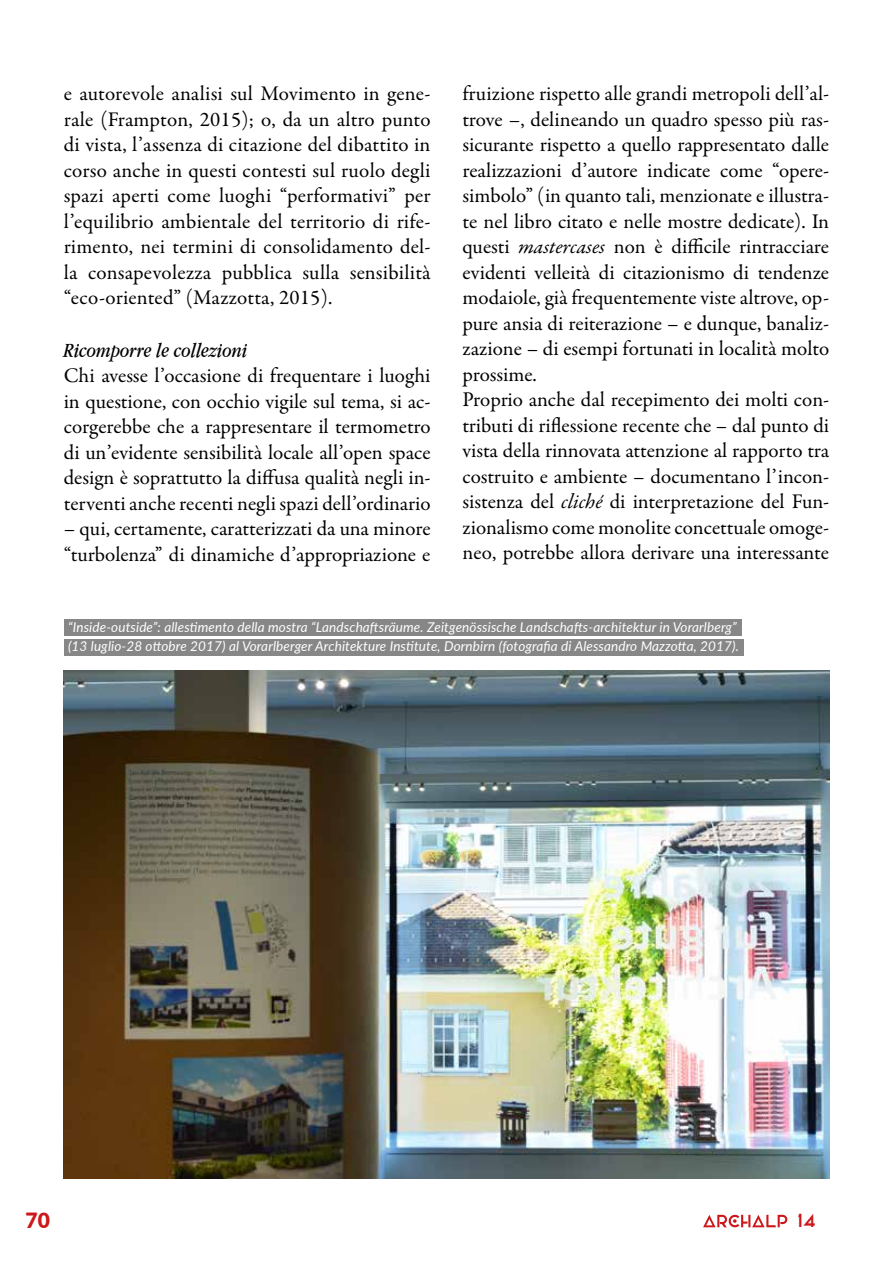
<style>
.page{position:relative;width:893px;height:1263px;background:#fff}
.page>*{position:absolute;margin:0;border:0;box-sizing:border-box;transform-origin:0 0}
.t1{font:21px/25.5px "Garamond Premr Pro";color:#000;text-align:justify}
.t2{font:italic 21px "Apple Garamond";color:#000}
.t3{font:900 21px "Lato";color:#cd171a}
.t4{font:18px "Elianto";color:#cd171a}
.t5{font:italic 13.5px/19.5px "Lato";letter-spacing:.01em;color:#fff}
.s1{font-style:italic}
</style>
<div class="page">
<img style="left:64px;top:671px;width:765px;height:507px">
<svg style="left:703px;top:1215px;width:84px;height:12px"></svg>
<div style="left:64px;top:620px;width:677px;height:16px;background:#878787"></div>
<div style="left:64px;top:639px;width:679px;height:16px;background:#878787"></div>
<p class="t1" style="left:64px;top:81px;width:368px">e autorevole analisi sul Movimento in gene&shy;rale (Frampton, 2015); o, da un altro punto di vista, l’assenza di citazione del dibattito in corso anche in questi contesti sul ruolo degli spazi aperti come luoghi “performativi” per l’equilibrio ambientale del territorio di rife&shy;rimento, nei termini di consolidamento del&shy;la consapevolezza pubblica sulla sensibilità “eco-oriented” (Mazzotta, 2015).</p>
<p class="t2" style="left:64px;top:338px;width:185px">Ricomporre le collezioni</p>
<p class="t1" style="left:64px;top:363px;width:368px">Chi avesse l’occasione di frequentare i luoghi in questione, con occhio vigile sul tema, si ac&shy;corgerebbe che a rappresentare il termometro di un’evidente sensibilità locale all’open space design è soprattutto la diffusa qualità negli in&shy;terventi anche recenti negli spazi dell’ordinario</p>
<p class="t1" style="left:64px;top:516px;width:368px">– qui, certamente, caratterizzati da una minore “turbolenza” di dinamiche d’appropriazione e</p>
<p class="t1" style="left:462px;top:81px;width:368px;text-align:left">fruizione rispetto alle grandi metropoli dell’al&shy;trove –, delineando un quadro spesso più ras&shy;sicurante rispetto a quello rappresentato dalle realizzazioni d’autore indicate come “opere&shy;simbolo” (in quanto tali, menzionate e illustra&shy;te nel libro citato e nelle mostre dedicate). In questi <span class="s1">mastercases</span> non è difficile rintracciare evidenti velleità di citazionismo di tendenze modaiole, già frequentemente viste altrove, op&shy;pure ansia di reiterazione – e dunque, banaliz&shy;zazione – di esempi fortunati in località molto prossime.<br>Proprio anche dal recepimento dei molti con&shy;tributi di riflessione recente che – dal punto di vista della rinnovata attenzione al rapporto tra costruito e ambiente – documentano l’incon&shy;sistenza del <span class="s1">cliché</span> di interpretazione del Fun&shy;zionalismo come monolite concettuale omoge&shy;neo, potrebbe allora derivare una interessante</p>
<p class="t5" style="left:68px;top:617px;width:672px">“Inside-outside”: allestimento della mostra “Landschaftsräume. Zeitgenössische Landschafts-architektur in Vorarlberg” (13 luglio-28 ottobre 2017) al Vorarlberger Architekture Institute, Dornbirn (fotografia di Alessandro Mazzotta, 2017).</p>
<p class="t3" style="left:26px;top:1204px;width:26px">70</p>
<p class="t4" style="left:798px;top:1210px;width:20px">14</p>
</div>
